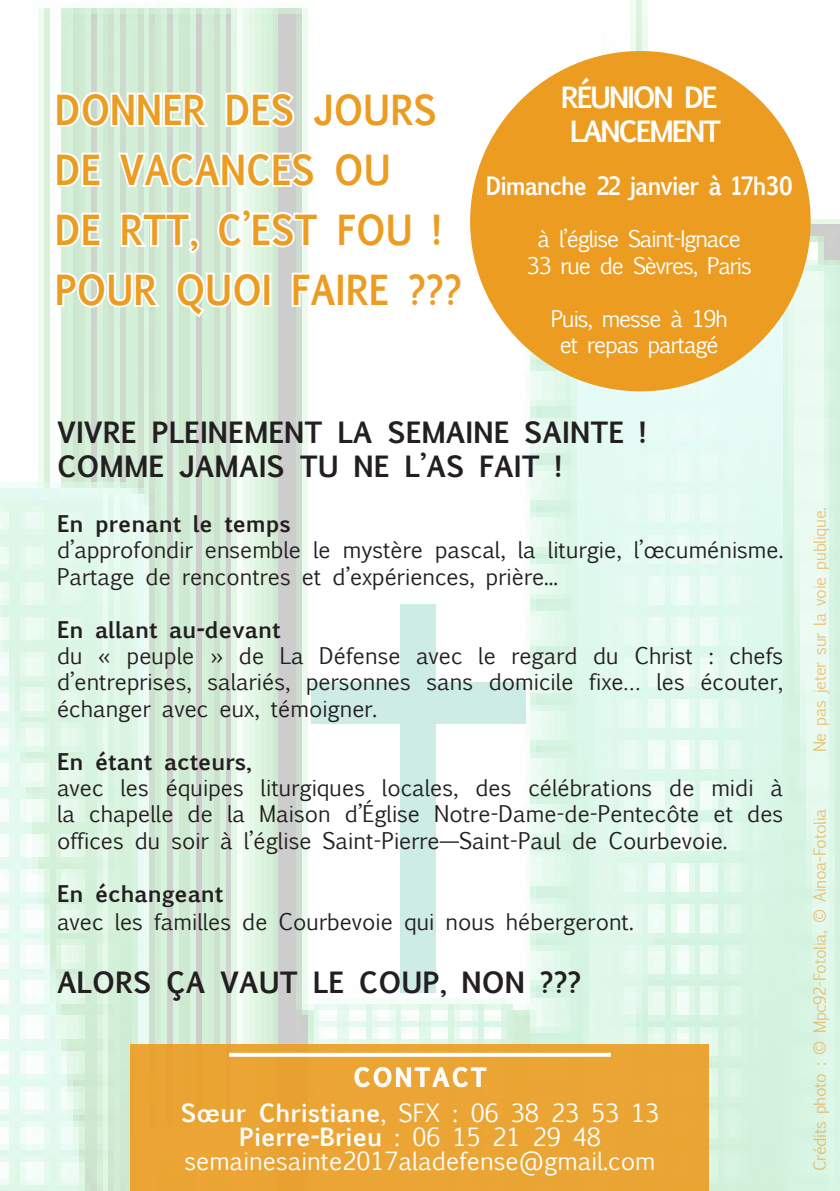
<style>
.page{position:relative;width:840px;height:1191px;background:#fff}
.page>*{position:absolute;margin:0;border:0;box-sizing:border-box;transform-origin:0 0}
.t1{font:700 39.6px/60px "Euphemia UCAS";color:#ec9c20;scale:.91 1}
.t2{font:700 28px "Euphemia UCAS";color:#231f20}
.t3{font:700 28px "Euphemia UCAS";letter-spacing:-.08em;color:#fff}
.t4{font:700 24.2px "Euphemia UCAS";letter-spacing:-.05em;color:#fff;scale:.91 1}
.t5{font:24px/24px "Euphemia UCAS";color:#fff;text-align:center}
.t6{font:700 24px/36px "Euphemia UCAS";letter-spacing:.1em;color:#fff;text-align:center}
.t7{font:22px/26.4px "Euphemia UCAS";color:#231f20;text-align:justify}
.t8{font:22px "Euphemia UCAS";letter-spacing:-.05em;color:#fff}
.t9{font:700 22px "Euphemia UCAS";color:#231f20}
.t10{font:16px "Euphemia UCAS";letter-spacing:-.025em;color:#ec9c20}
.s1{font-weight:400}
.s2{font-weight:700}
</style>
<div class="page">
<img style="left:0;top:0;width:839px;height:1191px">
<div style="left:470px;top:51px;width:340px;height:340px;background:#ec9c20;border-radius:50%"></div>
<div style="left:400px;top:604px;width:35px;height:388px;background:#cdece6"></div>
<div style="left:311px;top:682px;width:90px;height:41px;background:#cdece6"></div>
<div style="left:435px;top:682px;width:90px;height:41px;background:#cdece6"></div>
<svg style="left:53px;top:87px;width:159px;height:45px"></svg>
<svg style="left:223px;top:89px;width:74px;height:41px"></svg>
<svg style="left:309px;top:89px;width:131px;height:42px"></svg>
<svg style="left:53px;top:150px;width:50px;height:39px"></svg>
<svg style="left:115px;top:147px;width:203px;height:45px"></svg>
<svg style="left:331px;top:149px;width:62px;height:42px"></svg>
<svg style="left:53px;top:210px;width:50px;height:39px"></svg>
<svg style="left:118px;top:210px;width:84px;height:47px"></svg>
<svg style="left:215px;top:205px;width:106px;height:45px"></svg>
<svg style="left:335px;top:209px;width:80px;height:42px"></svg>
<svg style="left:429px;top:211px;width:15px;height:39px"></svg>
<svg style="left:53px;top:269px;width:110px;height:42px"></svg>
<svg style="left:173px;top:269px;width:91px;height:51px"></svg>
<div style="left:262px;top:273px;width:9px;height:34px;border:4px solid #fff"></div>
<svg style="left:289px;top:270px;width:102px;height:40px"></svg>
<svg style="left:404px;top:269px;width:61px;height:41px"></svg>
<div style="left:131px;top:1044px;width:577px;height:147px;background:#eaa534"></div>
<svg style="left:354px;top:1067px;width:132px;height:20px"></svg>
<svg style="left:229px;top:1052px;width:381px;height:4px;background:#faecd6"></svg>
<p class="t1" style="left:55px;top:79px;width:421px">DONNER DES JOURS<br>DE VACANCES OU</p>
<p class="t1" style="left:55px;top:199px;width:426px">DE RTT, C’EST FOU !</p>
<p class="t1" style="left:55px;top:259px;width:448px">POUR QUOI FAIRE ???</p>
<p class="t3" style="left:560px;top:76px;width:158px">RÉUNION DE</p>
<p class="t3" style="left:569px;top:110px;width:153px">LANCEMENT</p>
<p class="t4" style="left:485px;top:167px;width:338px">Dimanche 22 janvier à 17h30</p>
<p class="t8" style="left:537px;top:223px;width:205px">à l’église Saint-Ignace</p>
<p class="t8" style="left:526px;top:250px;width:226px">33 rue de Sèvres, Paris</p>
<p class="t8" style="left:550px;top:302px;width:178px">Puis, messe à 19h</p>
<p class="t8" style="left:559px;top:329px;width:160px">et repas partagé</p>
<p class="t2" style="left:57px;top:411px;width:590px">VIVRE PLEINEMENT LA SEMAINE SAINTE !</p>
<p class="t2" style="left:57px;top:445px;width:506px">COMME JAMAIS TU NE L’AS FAIT !</p>
<p class="t9" style="left:57px;top:507px;width:235px">En prenant le temps</p>
<p class="t7" style="left:57px;top:537px;width:727px">d’approfondir ensemble le mystère pascal, la liturgie, l’œcuménisme.<br>Partage de rencontres et d’expériences, prière...</p>
<p class="t9" style="left:57px;top:612px;width:225px">En allant au-devant</p>
<p class="t7" style="left:57px;top:642px;width:727px">du « peuple » de La Défense avec le regard du Christ : chefs d’entreprises, salariés, personnes sans domicile fixe… les écouter, échanger avec eux, témoigner.</p>
<p class="t9" style="left:57px;top:744px;width:196px">En étant acteurs,</p>
<p class="t7" style="left:57px;top:774px;width:727px">avec les équipes liturgiques locales, des célébrations de midi à la chapelle de la Maison d’Église Notre-Dame-de-Pentecôte et des offices du soir à l’église Saint-Pierre—Saint-Paul de Courbevoie.</p>
<p class="t9" style="left:57px;top:876px;width:168px">En échangeant</p>
<p class="t7" style="left:57px;top:909px;width:577px">avec les familles de Courbevoie qui nous hébergeront.</p>
<p class="t2" style="left:57px;top:961px;width:526px">ALORS ÇA VAUT LE COUP, NON ???</p>
<p class="t6" style="left:181px;top:1059px;width:479px">CONTACT<br>Sœur Christiane<span class="s1">, SFX : 06 38 23 53 13</span></p>
<p class="t5" style="left:184px;top:1125px;width:472px"><span class="s2">Pierre-Brieu</span> : 06 15 21 29 48 semainesainte2017aladefense@gmail.com</p>
<p class="t10" style="left:807px;top:752px;width:246px;rotate:-90deg">Ne pas jeter sur la voie publique.</p>
<p class="t10" style="left:807px;top:1171px;width:364px;rotate:-90deg">Crédits photo : © Mpc92-Fotolia, © Ainoa-Fotolia</p>
</div>
